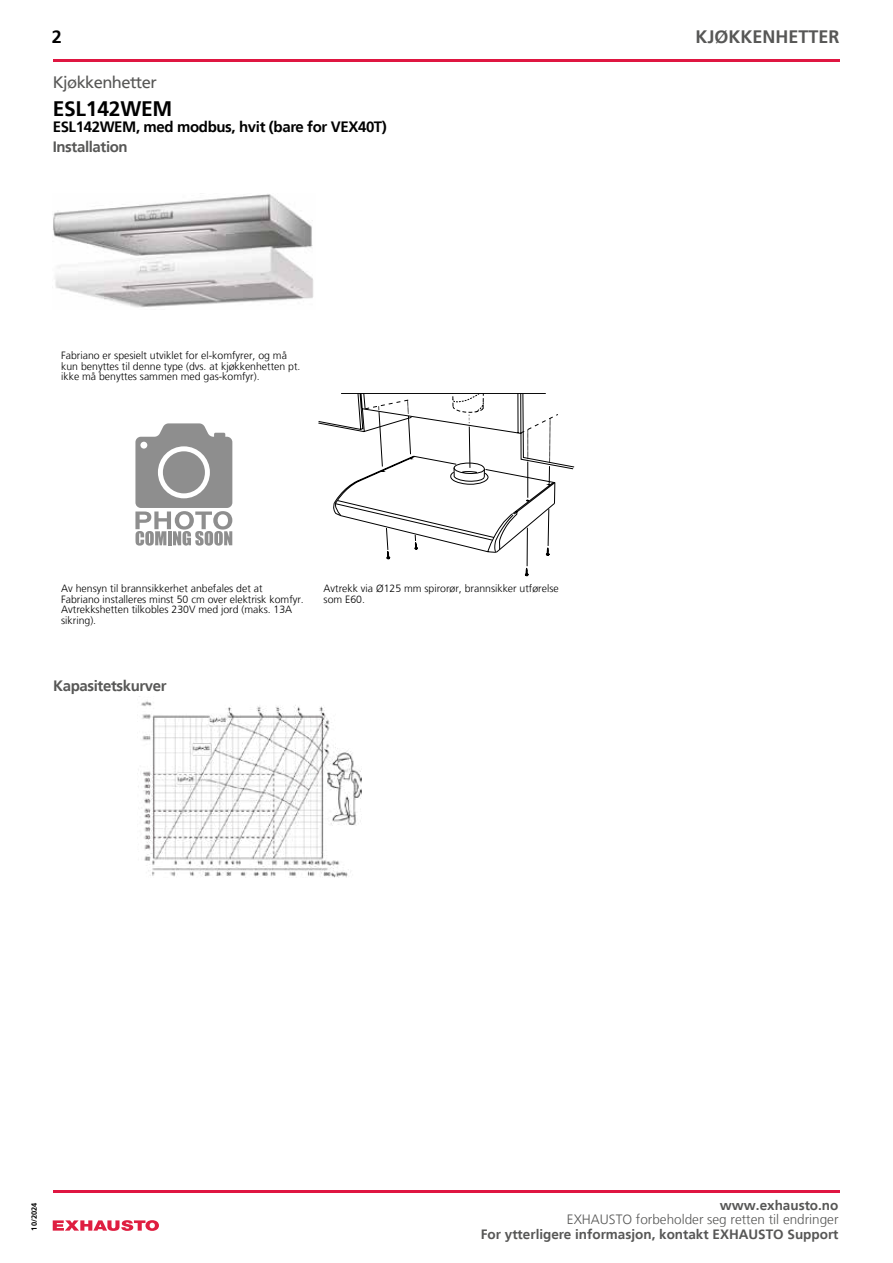
<style>
.page{position:relative;width:893px;height:1263px;background:#fff}
.page>*{position:absolute;margin:0;border:0;box-sizing:border-box;transform-origin:0 0}
.t1{font:700 21px "Frutiger LT";letter-spacing:-.01em;color:#000}
.t2{font:700 18px "Frutiger LT";color:#575756}
.t3{font:700 18px "Frutiger LT";color:#000}
.t4{font:16.5px "Frutiger LT";letter-spacing:-.035em;color:#575756}
.t5{font:700 15px "Frutiger LT";letter-spacing:-.025em;color:#000}
.t6{font:700 15px "Frutiger LT";letter-spacing:-.025em;color:#575756}
.t7{font:700 13.5px "Frutiger LT";color:#575756}
.t8{font:300 13.5px "Frutiger LT";color:#575756}
.t9{font:300 10.5px/10.5px "Frutiger LT";color:#000}
.t10{font:700 7.5px "Frutiger LT";color:#000}
</style>
<div class="page">
<svg style="left:53px;top:1220px;width:106px;height:11px"></svg>
<hr style="left:53px;top:60px;width:786px;height:2px;background:#df1641">
<hr style="left:53px;top:1190px;width:786px;height:2px;background:#df1641">
<img style="left:53px;top:194px;width:260px;height:114px">
<svg style="left:135px;top:423px;width:97px;height:123px"></svg>
<svg style="left:318px;top:394px;width:256px;height:182px"></svg>
<hr style="left:341px;top:393px;width:205px;height:1px;background:#000">
<img style="left:138px;top:696px;width:224px;height:182px">
<h2 class="t3" style="left:52px;top:27px;width:12px">2</h2>
<h3 class="t4" style="left:53px;top:73px;width:106px">Kjøkkenhetter</h3>
<h1 class="t1" style="left:53px;top:96px;width:121px">ESL142WEM</h1>
<h3 class="t5" style="left:53px;top:118px;width:336px">ESL142WEM, med modbus, hvit (bare for VEX40T)</h3>
<h3 class="t6" style="left:53px;top:138px;width:77px">Installation</h3>
<p class="t9" style="left:61px;top:351px;width:241px">Fabriano er spesielt utviklet for el-komfyrer, og må kun benyttes til denne type (dvs. at kjøkkenhetten pt. ikke må benyttes sammen med gas-komfyr).</p>
<p class="t9" style="left:61px;top:584px;width:244px">Av hensyn til brannsikkerhet anbefales det at<br>Fabriano installeres minst 50 cm over elektrisk komfyr.<br>Avtrekkshetten tilkobles 230V med jord (maks. 13A sikring).</p>
<p class="t9" style="left:324px;top:584px;width:237px">Avtrekk via Ø125 mm spirorør, brannsikker utførelse som E60.</p>
<h3 class="t6" style="left:53px;top:677px;width:115px">Kapasitetskurver</h3>
<h2 class="t2" style="left:695px;top:27px;width:146px">KJØKKENHETTER</h2>
<p class="t10" style="left:30px;top:1230px;width:29px;rotate:-90deg">10/2024</p>
<p class="t7" style="left:720px;top:1198px;width:120px">www.exhausto.no</p>
<p class="t8" style="left:567px;top:1212px;width:273px">EXHAUSTO forbeholder seg retten til endringer</p>
<p class="t7" style="left:481px;top:1226px;width:359px">For ytterligere informasjon, kontakt EXHAUSTO Support</p>
</div>
